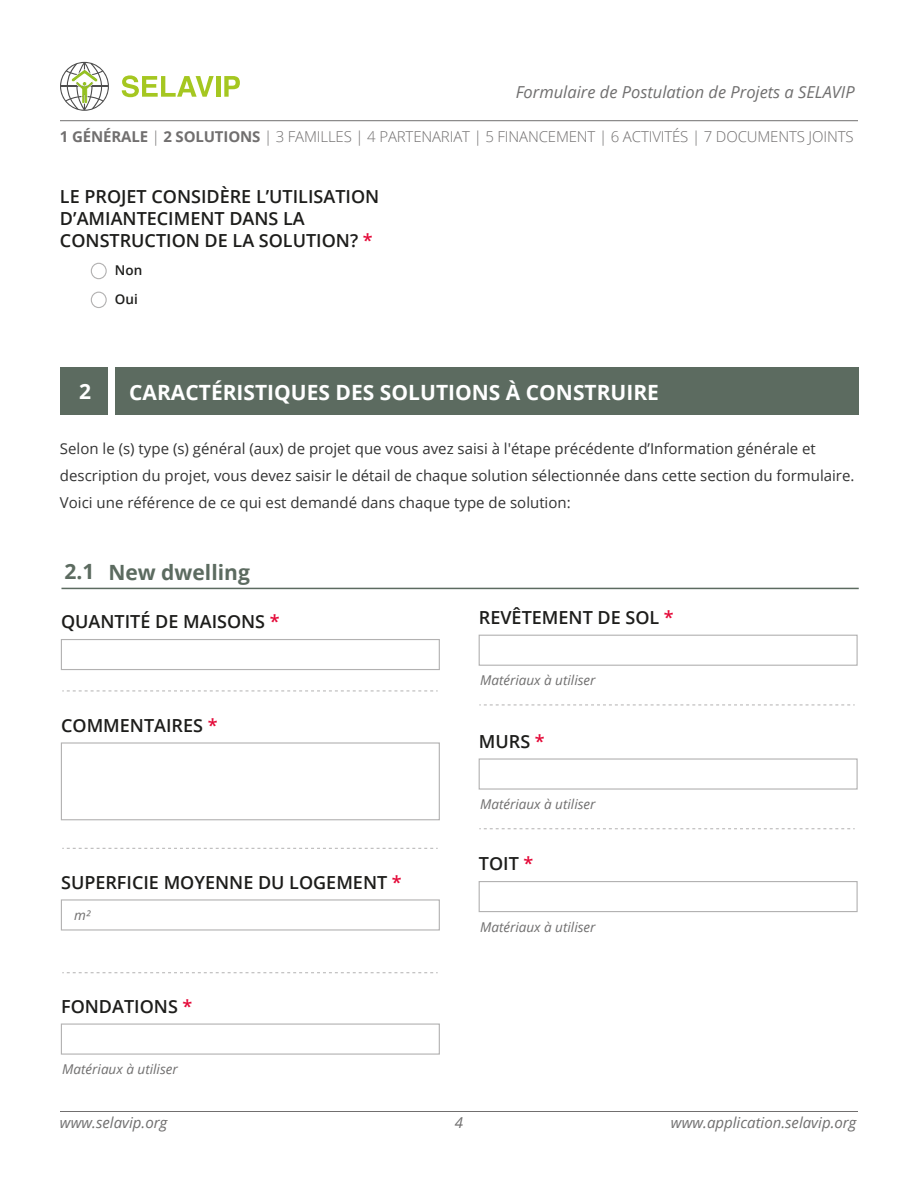
<style>
.page{position:relative;width:918px;height:1188px;background:#fff}
.page>*{position:absolute;margin:0;border:0;box-sizing:border-box;transform-origin:0 0}
.t1{font:700 21px "Open Sans";color:#fff}
.t2{font:700 21px "Open Sans";color:#5c6b60}
.t3{font:600 18px/21.6px "Open Sans";color:#1d1d1b}
.t4{font:italic 16.5px "Open Sans";color:#706f6f}
.t5{font:15px/27px "Open Sans";color:#333}
.t6{font:300 15px "Open Sans";letter-spacing:-.01em;color:#716f6f}
.t7{font:italic 15px "Open Sans";color:#706f6f}
.t8{font:italic 13.5px "Open Sans";color:#706f6f}
.t9{font:600 13.5px/29px "Open Sans";color:#1d1d1b}
.s1{font-weight:700}
.s2{color:#e40837}
</style>
<div class="page">
<hr style="left:60px;top:120px;width:798px;height:1px;background:#716f6f">
<svg style="left:122px;top:75px;width:92px;height:22px"></svg>
<hr style="left:216px;top:76px;width:4px;height:21px;background:#a5c721">
<svg style="left:224px;top:76px;width:16px;height:21px"></svg>
<svg style="left:60px;top:62px;width:49px;height:49px"></svg>
<div style="left:61px;top:367px;width:47px;height:47px;background:#5c6b60"></div>
<div style="left:115px;top:367px;width:744px;height:48px;background:#5c6b60"></div>
<hr style="left:60px;top:1111px;width:798px;height:1px;background:#716f6f">
<div style="left:91px;top:263px;width:16px;height:16px;border:1px solid #b2b1b1;border-radius:50%"></div>
<div style="left:91px;top:292px;width:16px;height:16px;border:1px solid #b2b1b1;border-radius:50%"></div>
<div style="left:61px;top:639px;width:379px;height:31px;border:1px solid #b2b1b1"></div>
<hr style="left:61px;top:588px;width:798px;height:1px;background:#5c6b60">
<svg style="left:62px;top:691px;width:376px;height:1px"></svg>
<div style="left:61px;top:742px;width:379px;height:78px;border:1px solid #b2b1b1"></div>
<svg style="left:62px;top:848px;width:376px;height:1px"></svg>
<div style="left:61px;top:899px;width:379px;height:32px;border:1px solid #b2b1b1"></div>
<svg style="left:62px;top:972px;width:376px;height:1px"></svg>
<div style="left:61px;top:1024px;width:379px;height:31px;border:1px solid #b2b1b1"></div>
<div style="left:479px;top:635px;width:379px;height:31px;border:1px solid #b2b1b1"></div>
<svg style="left:479px;top:705px;width:376px;height:1px"></svg>
<div style="left:479px;top:758px;width:379px;height:32px;border:1px solid #b2b1b1"></div>
<svg style="left:479px;top:828px;width:376px;height:1px"></svg>
<div style="left:479px;top:881px;width:379px;height:31px;border:1px solid #b2b1b1"></div>
<p class="t4" style="left:516px;top:80px;width:341px">Formulaire de Postulation de Projets a SELAVIP</p>
<p class="t6" style="left:60px;top:127px;width:795px"><span class="s1">1 GÉNÉRALE</span> | <span class="s1">2 SOLUTIONS</span> | 3 FAMILLES | 4 PARTENARIAT | 5 FINANCEMENT | 6 ACTIVITÉS | 7 DOCUMENTS JOINTS</p>
<p class="t3" style="left:60px;top:186px;width:321px">LE PROJET CONSIDÈRE L’UTILISATION<br>D’AMIANTECIMENT DANS LA<br>CONSTRUCTION DE LA SOLUTION? <span class="s2">*</span></p>
<p class="t9" style="left:115px;top:255px;width:29px">Non<br>Oui</p>
<h1 class="t1" style="left:79px;top:377px;width:13px">2</h1>
<h1 class="t1" style="left:129px;top:378px;width:531px">CARACTÉRISTIQUES DES SOLUTIONS À CONSTRUIRE</h1>
<p class="t5" style="left:60px;top:435px;width:796px">Selon le (s) type (s) général (aux) de projet que vous avez saisi à l'étape précédente d’Information générale et description du projet, vous devez saisir le détail de chaque solution sélectionnée dans cette section du formulaire.<br>Voici une référence de ce qui est demandé dans chaque type de solution:</p>
<h1 class="t2" style="left:65px;top:557px;width:187px">2.1 New dwelling</h1>
<p class="t3" style="left:61px;top:611px;width:220px">QUANTITÉ DE MAISONS <span class="s2">*</span></p>
<p class="t3" style="left:61px;top:714px;width:158px">COMMENTAIRES <span class="s2">*</span></p>
<p class="t3" style="left:61px;top:871px;width:342px">SUPERFICIE MOYENNE DU LOGEMENT <span class="s2">*</span></p>
<p class="t8" style="left:74px;top:906px;width:18px">m²</p>
<p class="t3" style="left:61px;top:995px;width:133px">FONDATIONS <span class="s2">*</span></p>
<p class="t8" style="left:62px;top:1060px;width:117px">Matériaux à utiliser</p>
<p class="t3" style="left:479px;top:606px;width:196px">REVÊTEMENT DE SOL <span class="s2">*</span></p>
<p class="t8" style="left:480px;top:671px;width:117px">Matériaux à utiliser</p>
<p class="t3" style="left:479px;top:730px;width:67px">MURS <span class="s2">*</span></p>
<p class="t8" style="left:480px;top:795px;width:117px">Matériaux à utiliser</p>
<p class="t3" style="left:479px;top:853px;width:56px">TOIT <span class="s2">*</span></p>
<p class="t8" style="left:480px;top:917px;width:117px">Matériaux à utiliser</p>
<p class="t7" style="left:60px;top:1112px;width:109px">www.selavip.org</p>
<p class="t7" style="left:455px;top:1112px;width:10px">4</p>
<p class="t7" style="left:671px;top:1112px;width:187px">www.application.selavip.org</p>
</div>
